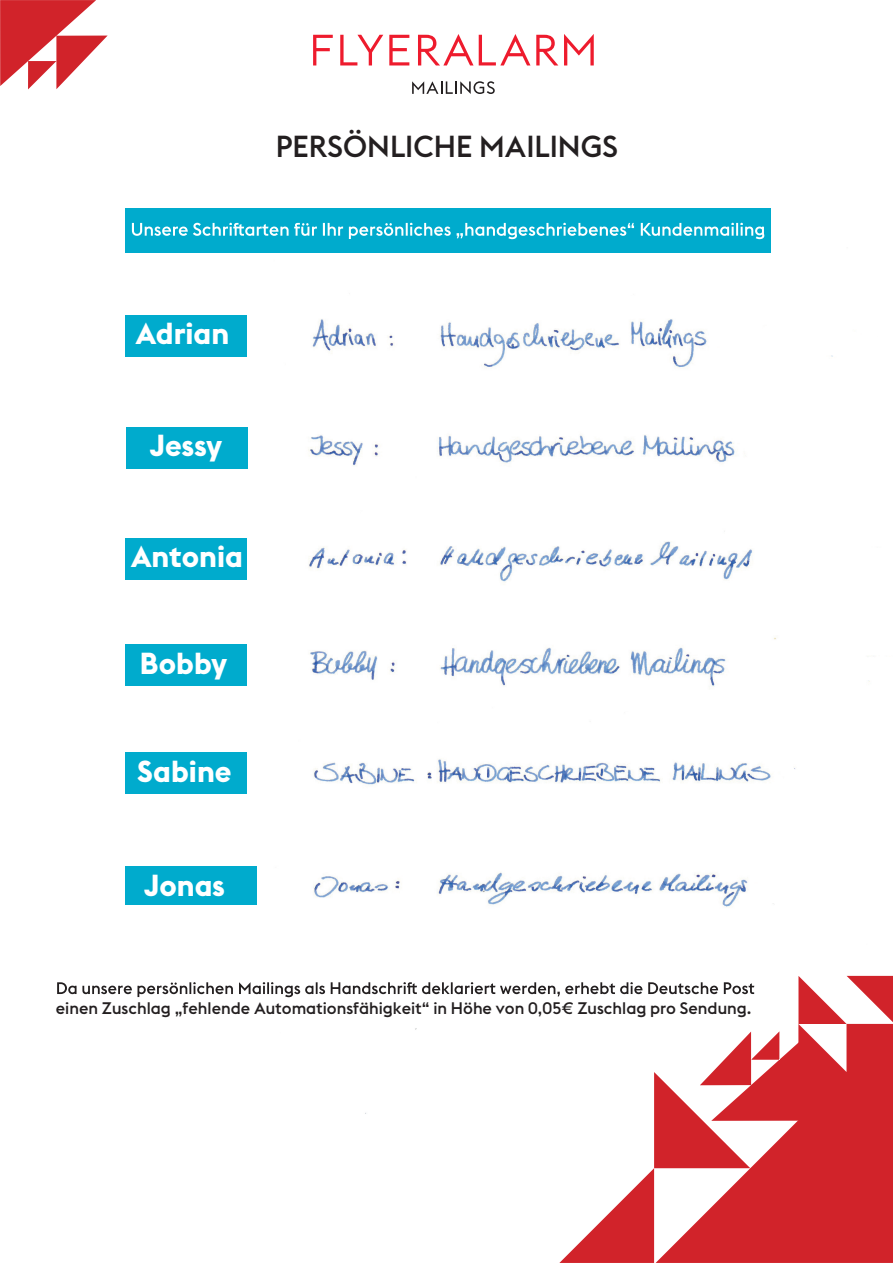
<style>
.page{position:relative;width:893px;height:1263px;background:#fff}
.page>*{position:absolute;margin:0;border:0;box-sizing:border-box;transform-origin:0 0}
.t1{font:700 30px "Euclid FA";color:#fff}
.t2{font:500 30px "Euclid FA";color:#231f20}
.t3{font:500 16.5px "Euclid FA";color:#231f20}
</style>
<div class="page">
<img style="left:183px;top:208px;width:710px;height:906px">
<div style="left:126px;top:867px;width:131px;height:38px;background:#00abcd"></div>
<svg style="left:0;top:0;width:108px;height:89px"></svg>
<svg style="left:559px;top:976px;width:334px;height:287px;fill:#d1232a"></svg>
<svg style="left:412px;top:81px;width:83px;height:13px"></svg>
<svg style="left:313px;top:35px;width:20px;height:30px"></svg>
<svg style="left:340px;top:35px;width:43px;height:30px"></svg>
<svg style="left:389px;top:35px;width:20px;height:30px"></svg>
<svg style="left:418px;top:34px;width:112px;height:31px"></svg>
<svg style="left:536px;top:35px;width:22px;height:30px"></svg>
<svg style="left:564px;top:34px;width:30px;height:31px"></svg>
<div style="left:125px;top:208px;width:645px;height:45px;background:#00abcd"></div>
<svg style="left:57px;top:982px;width:697px;height:15px"></svg>
<svg style="left:700px;top:1031px;width:99px;height:90px"></svg>
<svg style="left:132px;top:223px;width:632px;height:16px"></svg>
<div style="left:125px;top:315px;width:121px;height:41px;background:#00abcd"></div>
<div style="left:126px;top:428px;width:121px;height:41px;background:#00abcd"></div>
<div style="left:125px;top:538px;width:121px;height:41px;background:#00abcd"></div>
<div style="left:126px;top:644px;width:121px;height:41px;background:#00abcd"></div>
<div style="left:125px;top:752px;width:122px;height:41px;background:#00abcd"></div>
<h1 class="t2" style="left:276px;top:129px;width:344px">PERSÖNLICHE MAILINGS</h1>
<h1 class="t1" style="left:136px;top:316px;width:95px">Adrian</h1>
<h1 class="t1" style="left:150px;top:428px;width:74px">Jessy</h1>
<h1 class="t1" style="left:131px;top:539px;width:113px">Antonia</h1>
<h1 class="t1" style="left:140px;top:646px;width:89px">Bobby</h1>
<h1 class="t1" style="left:137px;top:754px;width:96px">Sabine</h1>
<h1 class="t1" style="left:144px;top:868px;width:82px">Jonas</h1>
<p class="t3" style="left:56px;top:998px;width:697px">einen Zuschlag „fehlende Automationsfähigkeit“ in Höhe von 0,05€ Zuschlag pro Sendung.</p>
</div>
